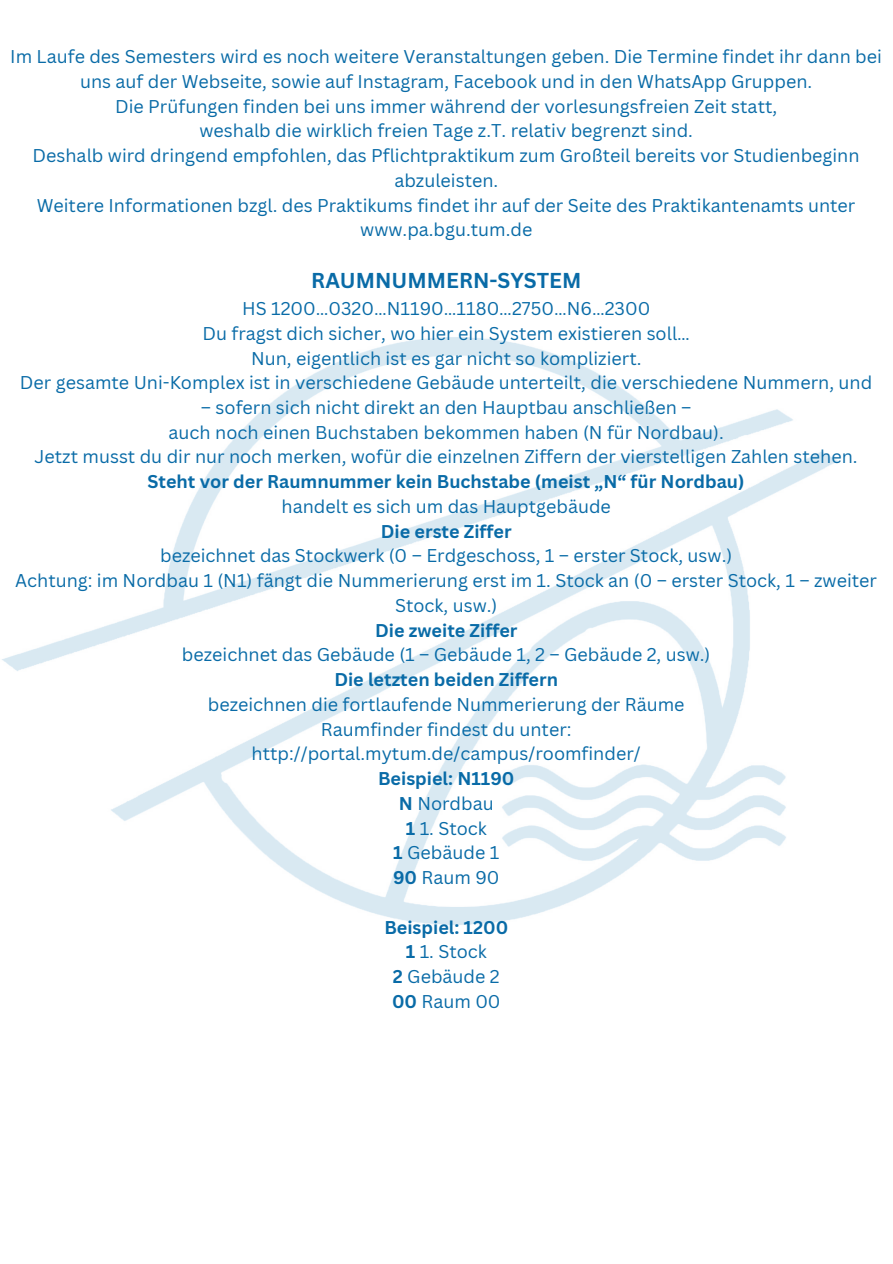
<style>
.page{position:relative;width:893px;height:1264px;background:#fff}
.page>*{position:absolute;margin:0;border:0;box-sizing:border-box;transform-origin:0 0}
.t1{font:700 21px "Canva Sans";color:#096ba7}
.t2{font:18px/24.8px "Canva Sans";color:#096ba7;text-align:center}
.t3{font:700 18px "Canva Sans";color:#096ba7}
.s1{font-weight:700}
</style>
<div class="page">
<img style="left:2px;top:337px;width:836px;height:588px">
<p class="t2" style="left:10px;top:44px;width:873px">Im Laufe des Semesters wird es noch weitere Veranstaltungen geben. Die Termine findet ihr dann bei uns auf der Webseite, sowie auf Instagram, Facebook und in den WhatsApp Gruppen.</p>
<p class="t2" style="left:115px;top:93px;width:663px">Die Prüfungen finden bei uns immer während der vorlesungsfreien Zeit statt,</p>
<p class="t2" style="left:199px;top:118px;width:495px">weshalb die wirklich freien Tage z.T. relativ begrenzt sind.</p>
<p class="t2" style="left:33px;top:143px;width:828px">Deshalb wird dringend empfohlen, das Pflichtpraktikum zum Großteil bereits vor Studienbeginn abzuleisten.</p>
<p class="t2" style="left:37px;top:192px;width:820px">Weitere Informationen bzgl. des Praktikums findet ihr auf der Seite des Praktikantenamts unter www.pa.bgu.tum.de</p>
<p class="t1" style="left:311px;top:265px;width:271px">RAUMNUMMERN-SYSTEM</p>
<p class="t2" style="left:242px;top:296px;width:409px">HS 1200…0320…N1190…1180…2750…N6…2300</p>
<p class="t2" style="left:202px;top:320px;width:489px">Du fragst dich sicher, wo hier ein System existieren soll…</p>
<p class="t2" style="left:251px;top:345px;width:392px">Nun, eigentlich ist es gar nicht so kompliziert.</p>
<p class="t2" style="left:20px;top:370px;width:853px">Der gesamte Uni-Komplex ist in verschiedene Gebäude unterteilt, die verschiedene Nummern, und</p>
<p class="t2" style="left:201px;top:394px;width:492px">– sofern sich nicht direkt an den Hauptbau anschließen –</p>
<p class="t2" style="left:169px;top:419px;width:556px">auch noch einen Buchstaben bekommen haben (N für Nordbau).</p>
<p class="t2" style="left:35px;top:444px;width:824px">Jetzt musst du dir nur noch merken, wofür die einzelnen Ziffern der vierstelligen Zahlen stehen.</p>
<p class="t3" style="left:147px;top:469px;width:598px">Steht vor der Raumnummer kein Buchstabe (meist „N“ für Nordbau)</p>
<p class="t2" style="left:281px;top:493px;width:331px">handelt es sich um das Hauptgebäude</p>
<p class="t3" style="left:381px;top:518px;width:132px">Die erste Ziffer</p>
<p class="t2" style="left:160px;top:543px;width:573px">bezeichnet das Stockwerk (0 – Erdgeschoss, 1 – erster Stock, usw.)</p>
<p class="t2" style="left:15px;top:568px;width:863px">Achtung: im Nordbau 1 (N1) fängt die Nummerierung erst im 1. Stock an (0 – erster Stock, 1 – zweiter<br>Stock, usw.)</p>
<p class="t3" style="left:375px;top:617px;width:144px">Die zweite Ziffer</p>
<p class="t2" style="left:182px;top:642px;width:530px">bezeichnet das Gebäude (1 – Gebäude 1, 2 – Gebäude 2, usw.)</p>
<p class="t3" style="left:334px;top:667px;width:225px">Die letzten beiden Ziffern</p>
<p class="t2" style="left:208px;top:691px;width:478px">bezeichnen die fortlaufende Nummerierung der Räume</p>
<p class="t2" style="left:321px;top:716px;width:252px">Raumfinder findest du unter:</p>
<p class="t2" style="left:251px;top:741px;width:390px">http://portal.mytum.de/campus/roomfinder/</p>
<p class="t3" style="left:378px;top:766px;width:138px">Beispiel: N1190</p>
<p class="t2" style="left:399px;top:790px;width:96px"><span class="s1">N</span> Nordbau</p>
<p class="t2" style="left:406px;top:815px;width:83px"><span class="s1">1</span> 1. Stock</p>
<p class="t2" style="left:393px;top:840px;width:107px"><span class="s1">1</span> Gebäude 1</p>
<p class="t2" style="left:393px;top:864px;width:108px"><span class="s1">90</span> Raum 90</p>
<p class="t3" style="left:384px;top:914px;width:125px">Beispiel: 1200</p>
<p class="t2" style="left:406px;top:938px;width:83px"><span class="s1">1</span> 1. Stock</p>
<p class="t2" style="left:393px;top:963px;width:108px"><span class="s1">2</span> Gebäude 2</p>
<p class="t2" style="left:392px;top:988px;width:110px"><span class="s1">00</span> Raum 00</p>
</div>
